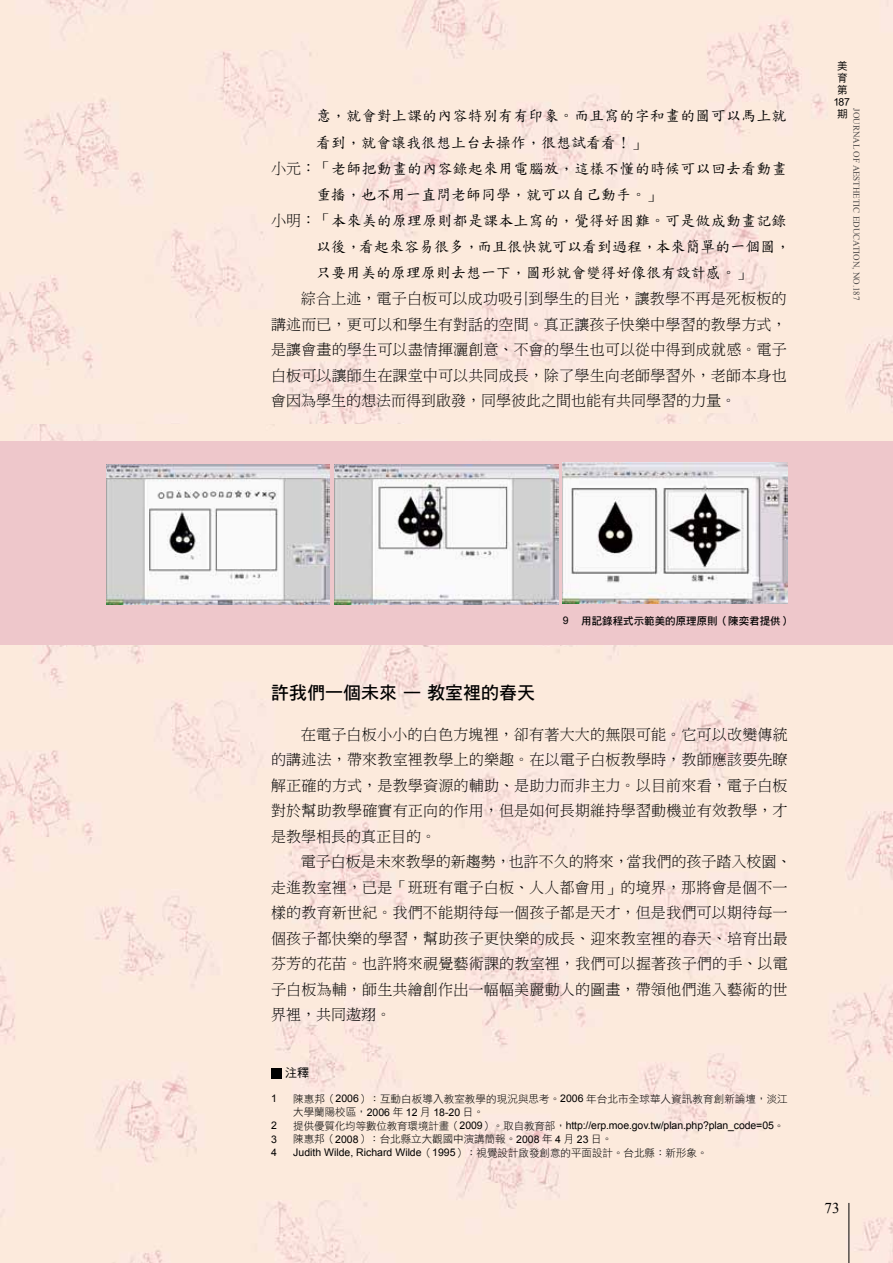
<style>
.page{position:relative;width:893px;height:1263px;background:#fceadc}
.page>*{position:absolute;margin:0;border:0;box-sizing:border-box;transform-origin:0 0}
.t1{font:18px "DF Hei Std W7";color:#000}
.t2{font:15px/25.5px "DF Ming Lt HK BF";letter-spacing:.015em;color:#000;text-align:justify}
.t3{font:15px "DF Biao Kai Shu SB HKSCSP U";color:#000}
.t4{font:15px "Times New Roman";color:#000}
.t5{font:12px "DF Hei Std W5";color:#000}
.t6{font:10.5px/13.5px "Arial";letter-spacing:-.01em;color:#000;text-align:justify}
.t7{font:10.5px/13.5px "DF Hei Lt HKP BF";letter-spacing:.01em;color:#000}
.t8{font:10.5px "DF Hei Bd HKP BF";color:#000}
.t9{font:10.5px/12px "DF Hei Md HKP BF";color:#000;text-align:center}
.t10{font:9px "Times New Roman";color:#4c4948}
.s1{font-family:"DF Ming Lt HK BF"}
.s2{font-family:"Arial"}
.s3{font-family:"DF Hei Lt HKP BF"}
</style>
<div class="page">
<div style="left:0;top:441px;width:893px;height:204px;background:#eec7cb"></div>
<div style="left:271px;top:1068px;width:10px;height:10px;background:#000"></div>
<img style="left:106px;top:464px;width:224px;height:140px">
<img style="left:335px;top:464px;width:223px;height:140px">
<img style="left:563px;top:463px;width:225px;height:141px">
<hr style="left:849px;top:1203px;width:1px;height:60px;background:#000">
<p class="t3" style="left:316px;top:108px;width:472px">意，就會對上課的內容特別有有印象。而且寫的字和畫的圖可以馬上就</p>
<p class="t3" style="left:316px;top:135px;width:331px">看到，就會讓我很想上台去操作，很想試看看！<span class="s1">」</span></p>
<p class="t3" style="left:271px;top:161px;width:517px"><span class="s1">小元：「</span>老師把動畫的內容錄起來用電腦放，這樣不懂的時候可以回去看動畫</p>
<p class="t3" style="left:316px;top:187px;width:346px">重播，也不用一直問老師同學，就可以自己動手。<span class="s1">」</span></p>
<p class="t3" style="left:271px;top:213px;width:517px"><span class="s1">小明：「</span>本來美的原理原則都是課本上寫的，覺得好困難。可是做成動畫記錄</p>
<p class="t3" style="left:316px;top:239px;width:476px">以後，看起來容易很多，而且很快就可以看到過程，本來簡單的一個圖，</p>
<p class="t3" style="left:316px;top:265px;width:436px">只要用美的原理原則去想一下，圖形就會變得好像很有設計感。<span class="s1">」</span></p>
<p class="t2" style="left:271px;top:286px;width:517px;text-indent:30px">綜合上述，電子白板可以成功吸引到學生的目光，讓教學不再是死板板的講述而已，更可以和學生有對話的空間。真正讓孩子快樂中學習的教學方式，是讓會畫的學生可以盡情揮灑創意、不會的學生也可以從中得到成就感。電子白板可以讓師生在課堂中可以共同成長，除了學生向老師學習外，老師本身也會因為學生的想法而得到啟發，同學彼此之間也能有共同學習的力量。</p>
<p class="t9" style="left:833px;top:60px;width:18px">美育第<br>187期</p>
<p class="t10" style="left:863px;top:108px;width:193px;rotate:90deg">JOURNAL OF AESTHETIC EDUCATION, NO.187</p>
<p class="t8" style="left:563px;top:615px;width:230px"><span class="s2">9</span> 用記錄程式示範美的原理原則（陳奕君提供）</p>
<p class="t1" style="left:271px;top:683px;width:265px">許我們一個未來 — 教室裡的春天</p>
<p class="t2" style="left:271px;top:721px;width:518px;text-indent:30px">在電子白板小小的白色方塊裡，卻有著大大的無限可能。它可以改變傳統的講述法，帶來教室裡教學上的樂趣。在以電子白板教學時，教師應該要先瞭解正確的方式，是教學資源的輔助、是助力而非主力。以目前來看，電子白板對於幫助教學確實有正向的作用，但是如何長期維持學習動機並有效教學，才是教學相長的真正目的。</p>
<p class="t2" style="left:271px;top:849px;width:522px;text-align:left;text-indent:30px">電子白板是未來教學的新趨勢，也許不久的將來，當我們的孩子踏入校園、走進教室裡，已是「班班有電子白板、人人都會用」的境界，那將會是個不一樣的教育新世紀。我們不能期待每一個孩子都是天才，但是我們可以期待每一個孩子都快樂的學習，幫助孩子更快樂的成長、迎來教室裡的春天、培育出最芬芳的花苗。也許將來視覺藝術課的教室裡，我們可以握著孩子們的手、以電子白板為輔，師生共繪創作出一幅幅美麗動人的圖畫，帶領他們進入藝術的世界裡，共同遨翔。</p>
<p class="t6" style="left:271px;top:1092px;width:7px">1</p>
<p class="t6" style="left:271px;top:1119px;width:7px">2<br>3<br>4</p>
<p class="t5" style="left:285px;top:1067px;width:25px">注釋</p>
<p class="t7" style="left:293px;top:1092px;width:496px">陳惠邦（<span class="s2">2006</span>）：互動白板導入教室教學的現況與思考。<span class="s2">2006</span> 年台北市全球華人資訊教育創新論壇，淡江大學蘭陽校區，<span class="s2">2006</span> 年 <span class="s2">12</span> 月 <span class="s2">18-20</span> 日。</p>
<p class="t6" style="left:293px;top:1119px;width:492px"><span class="s3">提供優質化均等數位教育環境計畫（</span>2009<span class="s3">）。取自教育部，</span>http://erp.moe.gov.tw/plan.php?plan_code=05<span class="s3">。</span></p>
<p class="t7" style="left:293px;top:1132px;width:320px">陳惠邦（<span class="s2">2008</span>）：台北縣立大觀國中演講簡報。<span class="s2">2008</span> 年 <span class="s2">4</span> 月 <span class="s2">23</span> 日。</p>
<p class="t6" style="left:293px;top:1146px;width:416px">Judith Wilde, Richard Wilde<span class="s3">（</span>1995<span class="s3">）：視覺設計啟發創意的平面設計。台北縣：新形象。</span></p>
<p class="t4" style="left:825px;top:1198px;width:16px">73</p>
</div>
